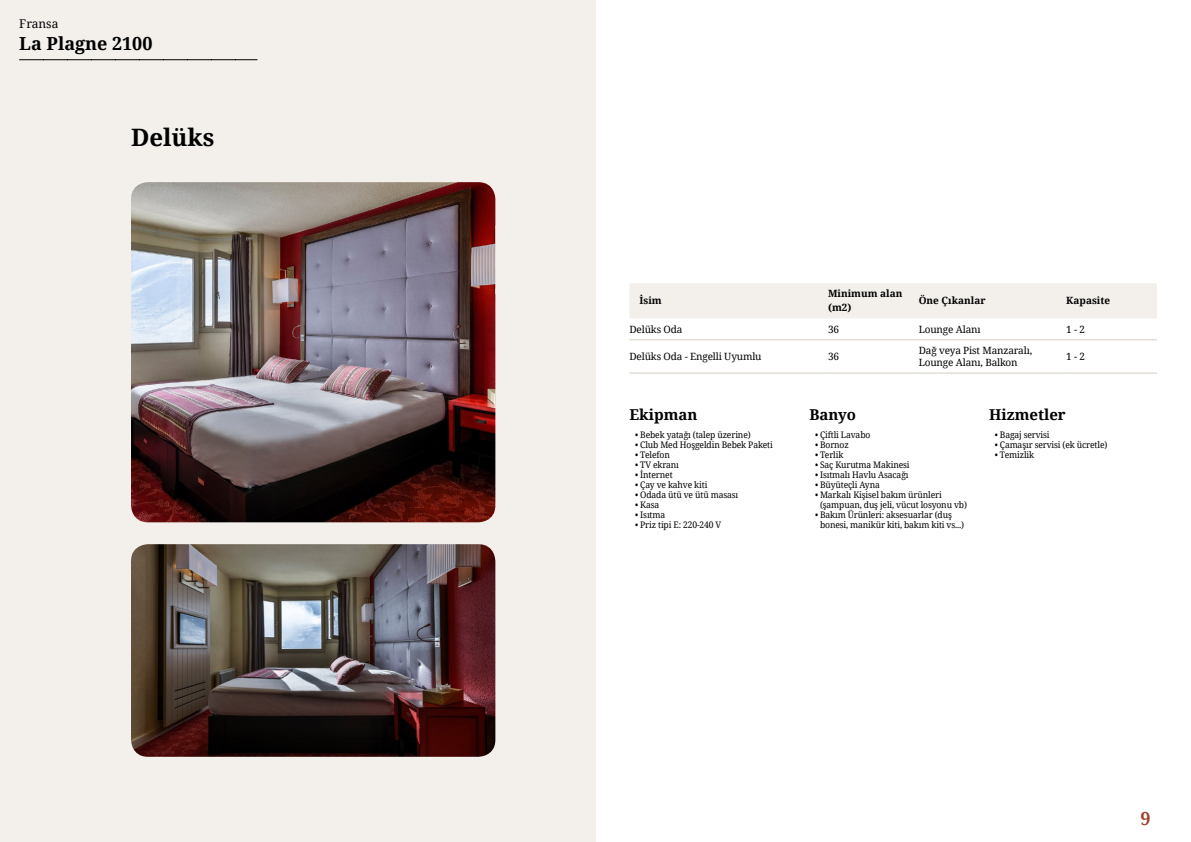
<style>
.page{position:relative;width:1191px;height:842px;background:#fff}
.page>*{position:absolute;margin:0;border:0;box-sizing:border-box;transform-origin:0 0}
.t1{font:700 24px "Noto Serif";color:#000}
.t2{font:700 18px "Noto Serif";color:#000}
.t3{font:700 18px "Noto Serif";color:#9d432c}
.t4{font:700 15px "Noto Serif";color:#000}
.t5{font:12px "Noto Serif";color:#000}
.t6{font:10px/12px "Noto Serif";letter-spacing:-.015em;color:#000}
.t7{font:700 10px/14px "Noto Serif";color:#000}
.t8{font:9px/10px "Noto Serif";letter-spacing:-.015em;color:#000;scale:.95 1}
</style>
<div class="page">
<div style="left:0;top:0;width:595px;height:842px;background:#f3f0ec"></div>
<img style="left:131px;top:182px;width:364px;height:340px">
<img style="left:131px;top:544px;width:364px;height:213px">
<svg style="left:20px;top:59px;width:237px;height:1px"></svg>
<div style="left:630px;top:283px;width:527px;height:35px;background:#f3f0ec"></div>
<hr style="left:629px;top:339px;width:199px;height:1px;background:#d7cdc1">
<hr style="left:828px;top:339px;width:90px;height:1px;background:#d7cdc1">
<hr style="left:918px;top:339px;width:148px;height:1px;background:#d7cdc1">
<hr style="left:1066px;top:339px;width:91px;height:1px;background:#d7cdc1">
<hr style="left:629px;top:373px;width:199px;height:1px;background:#d7cdc1">
<hr style="left:828px;top:373px;width:90px;height:1px;background:#d7cdc1">
<hr style="left:918px;top:373px;width:148px;height:1px;background:#d7cdc1">
<hr style="left:1066px;top:373px;width:91px;height:1px;background:#d7cdc1">
<h3 class="t5" style="left:19px;top:16px;width:41px">Fransa</h3>
<h2 class="t2" style="left:19px;top:31px;width:135px">La Plagne 2100</h2>
<h1 class="t1" style="left:131px;top:121px;width:85px">Delüks</h1>
<p class="t7" style="left:639px;top:293px;width:24px">İsim</p>
<p class="t7" style="left:828px;top:286px;width:76px">Minimum alan (m2)</p>
<p class="t7" style="left:918px;top:293px;width:68px">Öne Çıkanlar</p>
<p class="t7" style="left:1066px;top:293px;width:45px">Kapasite</p>
<p class="t6" style="left:629px;top:323px;width:54px">Delüks Oda</p>
<p class="t6" style="left:828px;top:323px;width:13px">36</p>
<p class="t6" style="left:918px;top:323px;width:63px">Lounge Alanı</p>
<p class="t6" style="left:1066px;top:323px;width:20px">1 - 2</p>
<p class="t6" style="left:629px;top:350px;width:134px">Delüks Oda - Engelli Uyumlu</p>
<p class="t6" style="left:828px;top:350px;width:13px">36</p>
<p class="t6" style="left:918px;top:344px;width:115px">Dağ veya Pist Manzaralı,<br>Lounge Alanı, Balkon</p>
<p class="t6" style="left:1066px;top:350px;width:20px">1 - 2</p>
<h3 class="t4" style="left:629px;top:404px;width:70px">Ekipman</h3>
<p class="t8" style="left:635px;top:430px;width:123px">• Bebek yatağı (talep üzerine)</p>
<p class="t8" style="left:635px;top:440px;width:146px">• Club Med Hoşgeldin Bebek Paketi</p>
<p class="t8" style="left:635px;top:450px;width:38px">• Telefon</p>
<p class="t8" style="left:635px;top:460px;width:48px">• TV ekranı</p>
<p class="t8" style="left:635px;top:470px;width:41px">• İnternet</p>
<p class="t8" style="left:635px;top:480px;width:77px">• Çay ve kahve kiti</p>
<p class="t8" style="left:635px;top:490px;width:110px">• Odada ütü ve ütü masası</p>
<p class="t8" style="left:635px;top:500px;width:27px">• Kasa</p>
<p class="t8" style="left:635px;top:510px;width:33px">• Isıtma</p>
<p class="t8" style="left:635px;top:520px;width:92px">• Priz tipi E: 220-240 V</p>
<h3 class="t4" style="left:989px;top:404px;width:78px">Hizmetler</h3>
<p class="t8" style="left:994px;top:430px;width:59px">• Bagaj servisi</p>
<p class="t8" style="left:994px;top:440px;width:120px">• Çamaşır servisi (ek ücretle)</p>
<p class="t8" style="left:994px;top:450px;width:43px">• Temizlik</p>
<h3 class="t4" style="left:809px;top:404px;width:48px">Banyo</h3>
<p class="t8" style="left:815px;top:430px;width:60px">• Çiftli Lavabo</p>
<p class="t8" style="left:815px;top:440px;width:37px">• Bornoz</p>
<p class="t8" style="left:815px;top:450px;width:31px">• Terlik</p>
<p class="t8" style="left:815px;top:460px;width:101px">• Saç Kurutma Makinesi</p>
<p class="t8" style="left:815px;top:470px;width:100px">• Isıtmalı Havlu Asacağı</p>
<p class="t8" style="left:815px;top:480px;width:70px">• Büyüteçli Ayna</p>
<p class="t8" style="left:820px;top:490px;width:156px;text-indent:-5px">• Markalı Kişisel bakım ürünleri (şampuan, duş jeli, vücut losyonu vb)</p>
<p class="t8" style="left:820px;top:510px;width:153px;text-indent:-5px">• Bakım Ürünleri: aksesuarlar (duş bonesi, manikür kiti, bakım kiti vs...)</p>
<h2 class="t3" style="left:1140px;top:806px;width:12px">9</h2>
</div>
